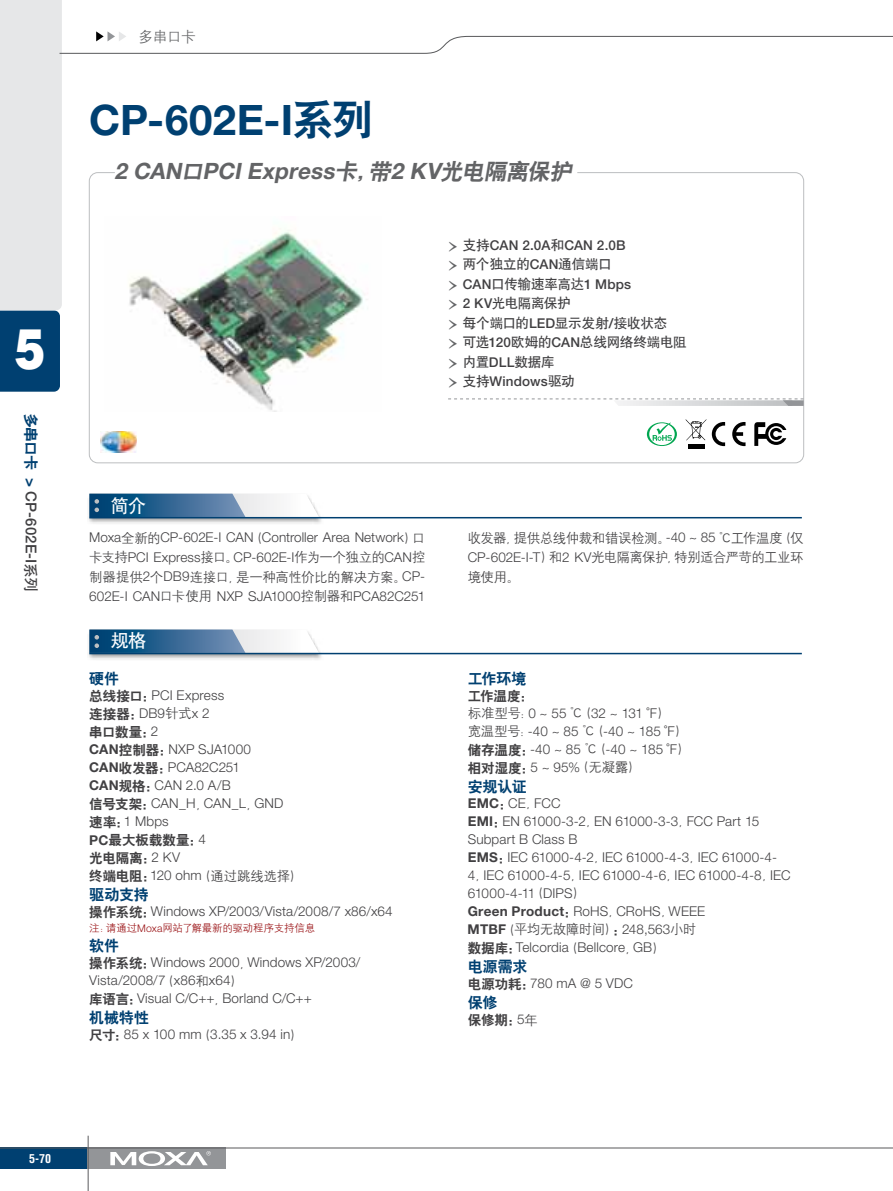
<style>
.page{position:relative;width:893px;height:1191px;background:#fff}
.page>*{position:absolute;margin:0;border:0;box-sizing:border-box;transform-origin:0 0}
.t1{font:900 56.1px "Helvetica";color:#fff;scale:.82 1}
.t2{font:700 42px "Helvetica Neue LT Std";letter-spacing:.01em;color:#004071}
.t3{font:italic 700 22.5px "Helvetica Neue LT Std";color:#636466}
.t4{font:18px "H Yb 1 gj";color:#fff}
.t5{font:15px "H Yb 2 gj";letter-spacing:-.01em;color:#004071}
.t6{font:500 15px "Helvetica Neue LT Std";letter-spacing:.01em;color:#414042}
.t7{font:15px "H Yg 2 gj";color:#636466}
.t8{font:300 13.5px/18px "Helvetica Neue LT Std";letter-spacing:.01em;color:#414042}
.t9{font:13.5px/19.5px "H Yg 2 gj";letter-spacing:-.035em;color:#414042;text-align:justify}
.t10{font:13.5px/19.5px "H Yb 1 gj";letter-spacing:-.015em;color:#414042}
.t11{font:13.5px/18px "H Yb 2 gj";letter-spacing:-.005em;color:#414042}
.t12{font:500 13.5px "Helvetica Neue LT Std";letter-spacing:.01em;color:#414042}
.t13{font:700 condensed 12px "Helvetica";color:#fff}
.t14{font:10.5px "H Yg 2 gj";letter-spacing:-.025em;color:#9b1518}
.s1{font-family:"H Yb 2 gj";font-weight:400;color:#004071}
.s2{font-weight:700;color:#004071}
.s3{font-family:"H Yb 1 gj";font-weight:400}
.s4{font-family:"H Yb 2 gj";font-weight:400}
.s5{font-family:"Garamond Premr Pro";font-weight:400;font-size:27px;color:#636466}
.s6{font-family:"Garamond Premr Pro";font-size:27px;color:#636466}
.s7{font-family:"Helvetica Neue LT Std";font-weight:500}
.s8{font-family:"H Yg 2 gj";font-weight:400}
.s9{font-family:"Helvetica Neue LT Std";font-weight:300}
.s10{font-weight:700}
.s11{font-family:"Helvetica Neue LT Std";font-weight:700}
.s12{font-family:"H Yb 2 gj"}
.s13{font-family:"H Yg 2 gj"}
</style>
<div class="page">
<div style="left:0;top:1147px;width:88px;height:22px;background:#004071"></div>
<div style="left:88px;top:1147px;width:138px;height:22px;background:#939598"></div>
<hr style="left:0;top:1147px;width:893px;height:1px;background:#58595b">
<svg style="left:110px;top:1151px;width:101px;height:15px"></svg>
<hr style="left:88px;top:1135px;width:1px;height:56px;background:#5a5b5d">
<svg style="left:0;top:0;width:893px;height:392px"></svg>
<svg style="left:448px;top:398px;width:356px;height:8px"></svg>
<img style="left:105px;top:217px;width:276px;height:194px">
<svg style="left:712px;top:422px;width:13px;height:24px"></svg>
<svg style="left:732px;top:422px;width:13px;height:24px"></svg>
<svg style="left:754px;top:422px;width:32px;height:24px"></svg>
<hr style="left:688px;top:445px;width:16px;height:4px;background:#000">
<svg style="left:686px;top:419px;width:20px;height:21px"></svg>
<svg style="left:647px;top:422px;width:30px;height:24px"></svg>
<img style="left:88px;top:651px;width:236px;height:9px">
<svg style="left:89px;top:629px;width:230px;height:24px"></svg>
<hr style="left:89px;top:653px;width:713px;height:1px;background:#004071">
<img style="left:88px;top:515px;width:236px;height:9px">
<svg style="left:89px;top:493px;width:230px;height:24px"></svg>
<hr style="left:89px;top:517px;width:713px;height:1px;background:#004071">
<img style="left:101px;top:431px;width:36px;height:21px">
<h1 class="t1" style="left:14px;top:312px;width:39px">5</h1>
<p class="t6" style="left:40px;top:412px;width:181px;rotate:90deg"><span class="s1">多串口卡</span> <span class="s2">&gt;</span> CP-602E-I<span class="s3">系列</span></p>
<p class="t7" style="left:138px;top:29px;width:60px">多串口卡</p>
<h2 class="t2" style="left:89px;top:94px;width:286px">CP-602E-I<span class="s4">系列</span></h2>
<h3 class="t3" style="left:114px;top:157px;width:463px">2 CAN<span class="s4">口</span>PCI Express<span class="s4">卡，带</span>2 KV<span class="s4">光电隔离保护</span></h3>
<p class="t12" style="left:446px;top:237px;width:181px"><span class="s5">›</span> <span class="s3">支持</span>CAN 2.0A<span class="s3">和</span>CAN 2.0B</p>
<p class="t10" style="left:446px;top:254px;width:167px"><span class="s6">›</span> 两个独立的<span class="s7">CAN</span>通信端口</p>
<p class="t12" style="left:446px;top:276px;width:186px"><span class="s5">›</span> CAN<span class="s3">口传输速率高达</span>1 Mbps</p>
<p class="t10" style="left:446px;top:293px;width:242px"><span class="s6">›</span> <span class="s7">2 KV</span>光电隔离保护<br><span class="s6">›</span> 每个端口的<span class="s7">LED</span>显示发射<span class="s7">/</span>接收状态<br><span class="s6">›</span> 可选<span class="s7">120</span>欧姆的<span class="s7">CAN</span>总线网络终端电阻<span class="s6">›</span> 内置<span class="s7">DLL</span>数据库</p>
<p class="t12" style="left:446px;top:373px;width:130px"><span class="s5">›</span> <span class="s3">支持</span>Windows<span class="s3">驱动</span></p>
<h3 class="t4" style="left:111px;top:496px;width:37px">简介</h3>
<p class="t8" style="left:89px;top:527px;width:337px;line-height:19.5px">Moxa<span class="s8">全新的</span>CP-602E-I CAN<span class="s8">（</span>Controller Area Network<span class="s8">）口卡支持</span>PCI Express<span class="s8">接口。</span>CP-602E-I<span class="s8">作为一个独立的</span>CAN<span class="s8">控</span></p>
<p class="t9" style="left:89px;top:567px;width:337px">制器提供<span class="s9">2</span>个<span class="s9">DB9</span>连接口，是一种高性价比的解决方案。<span class="s9">CP-</span></p>
<p class="t8" style="left:89px;top:587px;width:337px">602E-I CAN<span class="s8">口卡使用</span> NXP SJA1000<span class="s8">控制器和</span>PCA82C251</p>
<h3 class="t4" style="left:111px;top:632px;width:37px">规格</h3>
<p class="t5" style="left:89px;top:671px;width:31px">硬件</p>
<p class="t8" style="left:89px;top:686px;width:137px"><span class="s4">总线接口：</span>PCI Express<span class="s4">连接器：</span>DB9<span class="s8">针式</span>x 2</p>
<p class="t11" style="left:89px;top:722px;width:71px">串口数量：<span class="s9">2</span></p>
<p class="t8" style="left:89px;top:740px;width:196px"><span class="s10">CAN</span><span class="s4">控制器：</span>NXP SJA1000<br><span class="s10">CAN</span><span class="s4">收发器：</span>PCA82C251<br><span class="s10">CAN</span><span class="s4">规格：</span>CAN 2.0 A/B<br><span class="s4">信号支架：</span>CAN_H<span class="s8">，</span>CAN_L<span class="s8">，</span>GND<span class="s4">速率：</span>1 Mbps</p>
<p class="t11" style="left:89px;top:830px;width:118px"><span class="s11">PC</span>最大板载数量：<span class="s9">4</span>光电隔离：<span class="s9">2 KV</span></p>
<p class="t9" style="left:89px;top:865px;width:215px"><span class="s12">终端电阻：</span><span class="s9">120 ohm</span>（通过跳线选择）</p>
<p class="t5" style="left:89px;top:887px;width:61px">驱动支持</p>
<p class="t8" style="left:89px;top:902px;width:305px"><span class="s4">操作系统：</span>Windows XP/2003/Vista/2008/7 x86/x64</p>
<p class="t14" style="left:89px;top:922px;width:227px">注：请通过<span class="s9">Moxa</span>网站了解最新的驱动程序支持信息</p>
<p class="t5" style="left:89px;top:938px;width:31px">软件</p>
<p class="t8" style="left:89px;top:953px;width:273px"><span class="s4">操作系统：</span>Windows 2000<span class="s8">，</span>Windows XP/2003/<br>Vista/2008/7<span class="s8">（</span>x86<span class="s8">和</span>x64<span class="s8">）<br></span><span class="s4">库语言：</span>Visual C/C++<span class="s8">，</span>Borland C/C++</p>
<p class="t5" style="left:89px;top:1010px;width:61px">机械特性</p>
<p class="t8" style="left:89px;top:1025px;width:215px"><span class="s4">尺寸：</span>85 x 100 mm<span class="s8">（</span>3.35 x 3.94 in<span class="s8">）</span></p>
<p class="t9" style="left:468px;top:528px;width:337px">收发器，提供总线仲裁和错误检测。<span class="s9">-40 ~ 85</span> ℃工作温度（仅<span class="s9">CP-602E-I-T</span>）和<span class="s9">2 KV</span>光电隔离保护，特别适合严苛的工业环境使用。</p>
<p class="t5" style="left:468px;top:671px;width:61px">工作环境</p>
<p class="t11" style="left:468px;top:686px;width:67px">工作温度：</p>
<p class="t8" style="left:468px;top:704px;width:224px"><span class="s8">标准型号：</span>0 ~ 55 <span class="s8">℃（</span>32 ~ 131 ˚F<span class="s8">）<br>宽温型号：</span>-40 ~ 85 <span class="s8">℃（</span>-40 ~ 185 ˚F<span class="s8">）</span><span class="s4">储存温度：</span>-40 ~ 85 <span class="s8">℃（</span>-40 ~ 185 ˚F<span class="s8">）</span></p>
<p class="t11" style="left:468px;top:758px;width:175px">相对湿度：<span class="s9">5 ~ 95%</span><span class="s13">（无凝露）</span></p>
<p class="t5" style="left:468px;top:779px;width:60px">安规认证</p>
<p class="t8" style="left:468px;top:794px;width:325px"><span class="s10">EMC</span><span class="s4">：</span>CE<span class="s8">，</span>FCC<br><span class="s10">EMI</span><span class="s4">：</span>EN 61000-3-2<span class="s8">，</span>EN 61000-3-3<span class="s8">，</span>FCC Part 15<br>Subpart B Class B<br><span class="s10">EMS</span><span class="s4">：</span>IEC 61000-4-2<span class="s8">，</span>IEC 61000-4-3<span class="s8">，</span>IEC 61000-4-<br>4<span class="s8">，</span>IEC 61000-4-5<span class="s8">，</span>IEC 61000-4-6<span class="s8">，</span>IEC 61000-4-8<span class="s8">，</span>IEC<br>61000-4-11<span class="s8">（</span>DIPS<span class="s8">）<br></span><span class="s10">Green Product</span><span class="s4">：</span>RoHS<span class="s8">，</span>CRoHS<span class="s8">，</span>WEEE</p>
<p class="t9" style="left:468px;top:919px;width:230px"><span class="s11">MTBF</span>（平均无故障时间）<span class="s12">：</span><span class="s9">248,563</span>小时</p>
<p class="t8" style="left:468px;top:938px;width:199px"><span class="s4">数据库：</span>Telcordia<span class="s8">（</span>Bellcore<span class="s8">，</span>GB<span class="s8">）</span></p>
<p class="t5" style="left:468px;top:959px;width:61px">电源需求</p>
<p class="t8" style="left:468px;top:974px;width:167px"><span class="s4">电源功耗：</span>780 mA @ 5 VDC</p>
<p class="t5" style="left:468px;top:995px;width:31px">保修</p>
<p class="t11" style="left:468px;top:1010px;width:72px">保修期：<span class="s9">5</span><span class="s13">年</span></p>
<p class="t13" style="left:29px;top:1151px;width:23px">5-70</p>
</div>
